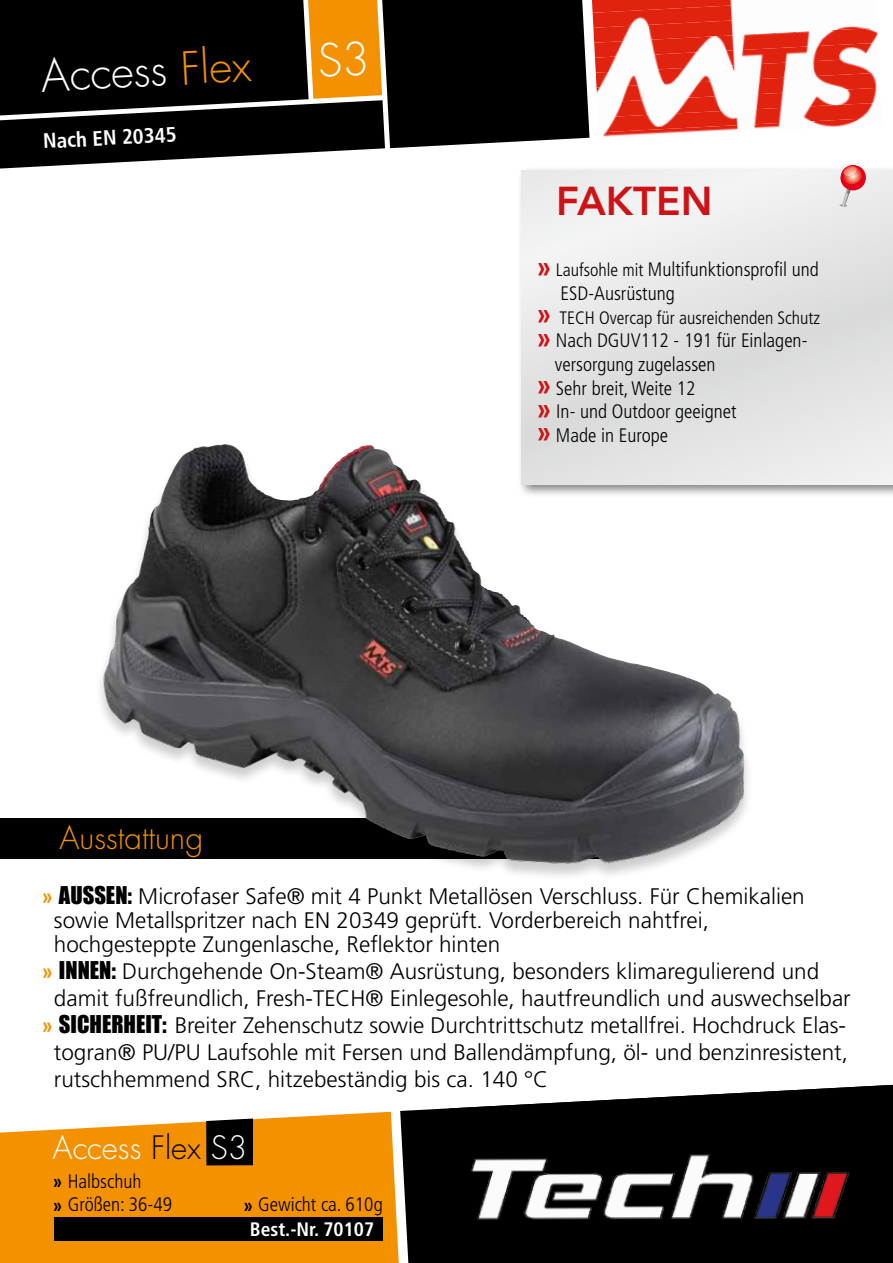
<style>
.page{position:relative;width:893px;height:1263px;background:#fff}
.page>*{position:absolute;margin:0;border:0;box-sizing:border-box;transform-origin:0 0}
.t1{font:300 44.55px "Futura LT Pro";color:#fff}
.t2{font:800 40.05px "Avenir LT";color:#cd1316}
.t3{font:300 31.35px "Futura LT Pro";color:#fff}
.t4{font:300 31.35px "Futura LT Pro";color:#f39100}
.t5{font:300 22.5px/24px "Frutiger LT";color:#000}
.t6{font:22.5px "Impact";color:#000}
.t7{font:700 condensed 21px "Frutiger";color:#fff}
.t8{font:300 condensed 19.5px/23.7px "Frutiger";color:#000}
.t9{font:700 condensed 19.5px "Frutiger";color:#fff}
.t10{font:300 condensed 18px "Frutiger";color:#000}
.s1{color:#f39100}
.s2{font-weight:700;font-size:30px;color:#cd1316}
.s3{font-size:18px}
.s4{font-family:"Frutiger";font-weight:700;font-stretch:condensed;color:#f39100}
.s5{font-family:"Impact";font-weight:400}
.s6{color:#000}
.s7{font-weight:700}
</style>
<div class="page">
<img style="left:593px;top:0;width:139px;height:13px">
<img style="left:593px;top:13px;width:271px;height:25px">
<img style="left:594px;top:28px;width:284px;height:29px">
<img style="left:595px;top:43px;width:283px;height:50px">
<img style="left:596px;top:58px;width:282px;height:30px">
<img style="left:597px;top:88px;width:281px;height:15px">
<img style="left:614px;top:103px;width:259px;height:15px">
<img style="left:602px;top:118px;width:260px;height:19px">
<svg style="left:400px;top:1108px;width:49px;height:155px;background:#181818"></svg>
<div style="left:0;top:818px;width:601px;height:41px;background:#000"></div>
<svg style="left:0;top:1112px;width:399px;height:151px;background:#f29917"></svg>
<div style="left:54px;top:1217px;width:329px;height:23px;background:#000"></div>
<div style="left:206px;top:1118px;width:47px;height:47px;background:#000"></div>
<svg style="left:449px;top:1085px;width:444px;height:178px;background:#1c1c1c"></svg>
<img style="left:451px;top:1148px;width:417px;height:80px">
<div style="left:517px;top:166px;width:376px;height:333px;background:#000;opacity:.5"></div>
<div style="left:521px;top:171px;width:372px;height:314px;background:linear-gradient(to right,#e8e8e8,#e4e4e4)"></div>
<div style="left:94px;top:444px;width:659px;height:438px;background:#000;opacity:.2"></div>
<img style="left:103px;top:444px;width:641px;height:421px">
<svg style="left:839px;top:164px;width:28px;height:43px"></svg>
<svg style="left:0;top:0;width:589px;height:169px;background:#312a20"></svg>
<h1 class="t1" style="left:40px;top:46px;width:212px;rotate:-3deg">Access <span class="s1">Flex</span></h1>
<p class="t7" style="left:42px;top:129px;width:135px;rotate:-3deg">Nach EN 20345</p>
<h3 class="t4" style="left:59px;top:817px;width:145px">Ausstattung</h3>
<h2 class="t2" style="left:556px;top:177px;width:158px">FAKTEN</h2>
<p class="t8" style="left:561px;top:258px;width:260px;text-indent:-25px"><span class="s2">»</span> <span class="s3">Laufsohle mit</span> Multifunktionsprofil und<br>ESD-Ausrüstung</p>
<p class="t10" style="left:536px;top:307px;width:286px"><span class="s2">»</span> TECH Overcap für ausreichenden Schutz</p>
<p class="t8" style="left:536px;top:329px;width:273px"><span class="s2">»</span> Nach DGUV112 - 191 für Einlagen-</p>
<p class="t8" style="left:555px;top:353px;width:162px">versorgung zugelassen</p>
<p class="t8" style="left:536px;top:376px;width:161px"><span class="s2">»</span> Sehr breit, Weite 12</p>
<p class="t8" style="left:536px;top:400px;width:202px"><span class="s2">»</span> In- und Outdoor geeignet</p>
<p class="t8" style="left:536px;top:423px;width:134px"><span class="s2">»</span> Made in Europe</p>
<p class="t5" style="left:54px;top:884px;width:752px;text-indent:-13px"><span class="s4">»</span> <span class="s5">AUSSEN:</span> Microfaser Safe® mit 4 Punkt Metallösen Verschluss. Für Chemikalien sowie Metallspritzer nach EN 20349 geprüft. Vorderbereich nahtfrei, hochgesteppte Zungenlasche, Reflektor hinten</p>
<p class="t6" style="left:41px;top:952px;width:37px"><span class="s4">»</span> INNEN</p>
<p class="t5" style="left:111px;top:959px;width:709px"><span class="s5">:</span> Durchgehende On-Steam® Ausrüstung, besonders klimaregulierend und</p>
<p class="t5" style="left:54px;top:986px;width:798px">damit fußfreundlich, Fresh-TECH® Einlegesohle, hautfreundlich und auswechselbar</p>
<p class="t5" style="left:41px;top:1013px;width:806px"><span class="s4">»</span> <span class="s5">SICHERHEIT:</span> Breiter Zehenschutz sowie Durchtrittschutz metallfrei. Hochdruck Elas-</p>
<p class="t5" style="left:54px;top:1040px;width:796px">togran® PU/PU Laufsohle mit Fersen und Ballendämpfung, öl- und benzinresistent,</p>
<p class="t5" style="left:54px;top:1067px;width:496px">rutschhemmend SRC, hitzebeständig bis ca. 140 °C</p>
<h3 class="t3" style="left:53px;top:1127px;width:196px">Access <span class="s6">Flex</span> S3</h3>
<p class="t8" style="left:53px;top:1169px;width:121px"><span class="s7">»</span> Halbschuh<br><span class="s7">»</span> Größen: 36-49</p>
<p class="t8" style="left:243px;top:1193px;width:141px"><span class="s7">»</span> Gewicht ca. 610g</p>
<p class="t9" style="left:250px;top:1218px;width:126px">Best.-Nr. 70107</p>
</div>
